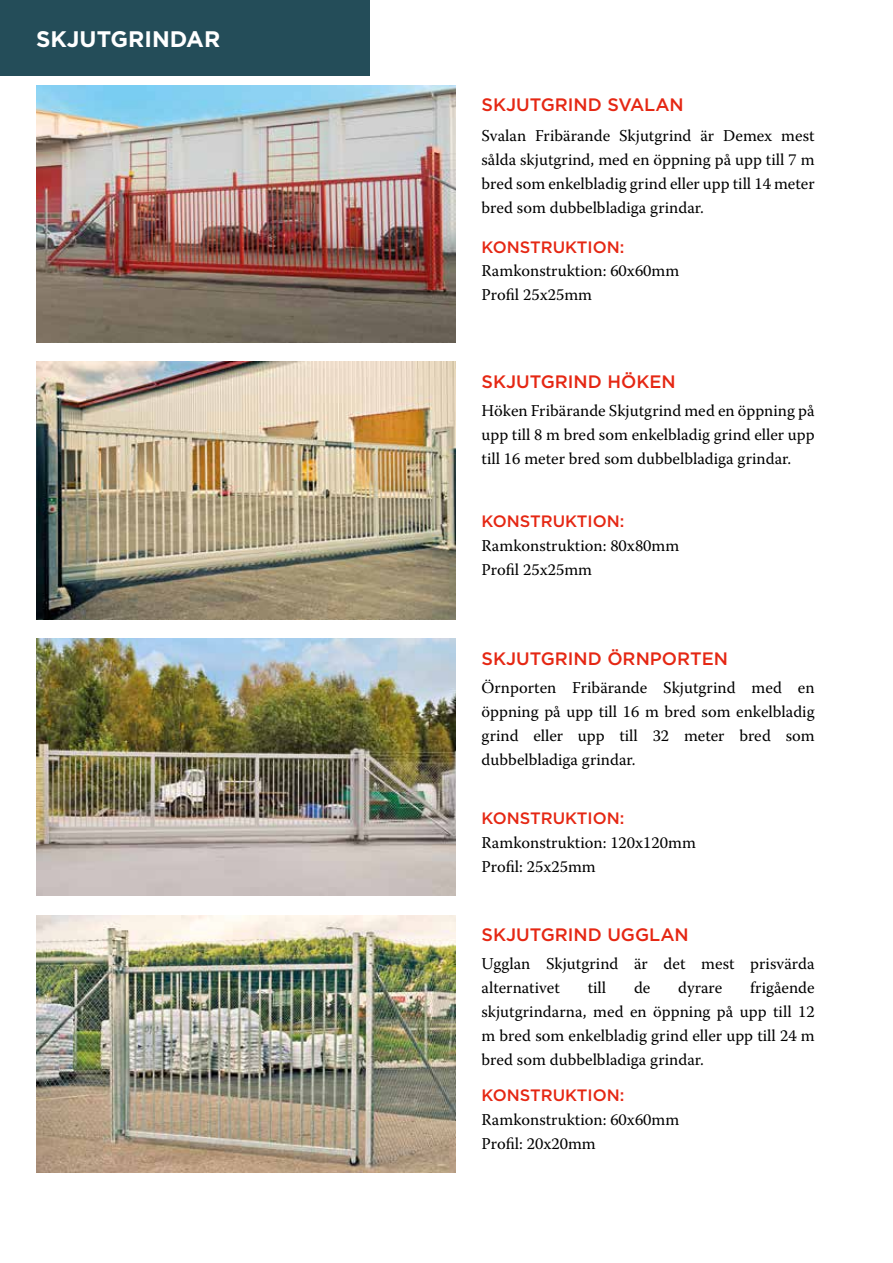
<style>
.page{position:relative;width:893px;height:1263px;background:#fff}
.page>*{position:absolute;margin:0;border:0;box-sizing:border-box;transform-origin:0 0}
.t1{font:700 22.5px "Gotham";color:#fff}
.t2{font:500 18px "Gotham";color:#e52713}
.t3{font:16.5px/24px "Warnock Pro";color:#000}
.t4{font:500 16.5px "Gotham";color:#e52713}
</style>
<div class="page">
<div style="left:0;top:0;width:370px;height:76px;background:#244d59"></div>
<img style="left:36px;top:362px;width:420px;height:257px">
<img style="left:36px;top:638px;width:420px;height:258px">
<img style="left:36px;top:85px;width:420px;height:257px">
<img style="left:36px;top:915px;width:420px;height:257px">
<h1 class="t1" style="left:36px;top:26px;width:186px">SKJUTGRINDAR</h1>
<p class="t2" style="left:482px;top:94px;width:204px">SKJUTGRIND SVALAN</p>
<p class="t3" style="left:482px;top:123px;width:335px;text-align:justify">Svalan Fribärande Skjutgrind är Demex mest sålda skjutgrind, med en öppning på upp till 7 m bred som enkelbladig grind eller upp till 14 meter bred som dubbelbladiga grindar.</p>
<p class="t4" style="left:482px;top:237px;width:144px">KONSTRUKTION:</p>
<p class="t3" style="left:482px;top:258px;width:199px">Ramkonstruktion: 60x60mm<br>Profil 25x25mm</p>
<p class="t2" style="left:482px;top:371px;width:196px">SKJUTGRIND HÖKEN</p>
<p class="t3" style="left:482px;top:398px;width:335px;text-align:justify">Höken Fribärande Skjutgrind med en öppning på upp till 8 m bred som enkelbladig grind eller upp till 16 meter bred som dubbelbladiga grindar.</p>
<p class="t4" style="left:482px;top:512px;width:144px">KONSTRUKTION:</p>
<p class="t3" style="left:482px;top:533px;width:199px">Ramkonstruktion: 80x80mm<br>Profil 25x25mm</p>
<p class="t2" style="left:482px;top:648px;width:248px">SKJUTGRIND ÖRNPORTEN</p>
<p class="t3" style="left:482px;top:675px;width:335px;text-align:justify">Örnporten Fribärande Skjutgrind med en öppning på upp till 16 m bred som enkelbladig grind eller upp till 32 meter bred som dubbelbladiga grindar.</p>
<p class="t4" style="left:482px;top:809px;width:144px">KONSTRUKTION:</p>
<p class="t3" style="left:482px;top:830px;width:216px">Ramkonstruktion: 120x120mm<br>Profil: 25x25mm</p>
<p class="t2" style="left:482px;top:925px;width:209px">SKJUTGRIND UGGLAN</p>
<p class="t3" style="left:482px;top:951px;width:335px">Ugglan Skjutgrind är det mest prisvärda alternativet</p>
<p class="t3" style="left:482px;top:975px;width:335px;text-align:justify;text-indent:269px">frigående skjutgrindarna, med en öppning på upp till 12 m bred som enkelbladig grind eller upp till 24 m bred som dubbelbladiga grindar.</p>
<p class="t3" style="left:588px;top:975px;width:20px">till</p>
<p class="t3" style="left:634px;top:975px;width:18px">de</p>
<p class="t3" style="left:678px;top:975px;width:46px">dyrare</p>
<p class="t4" style="left:482px;top:1086px;width:144px">KONSTRUKTION:</p>
<p class="t3" style="left:482px;top:1107px;width:199px">Ramkonstruktion: 60x60mm<br>Profil: 20x20mm</p>
</div>
